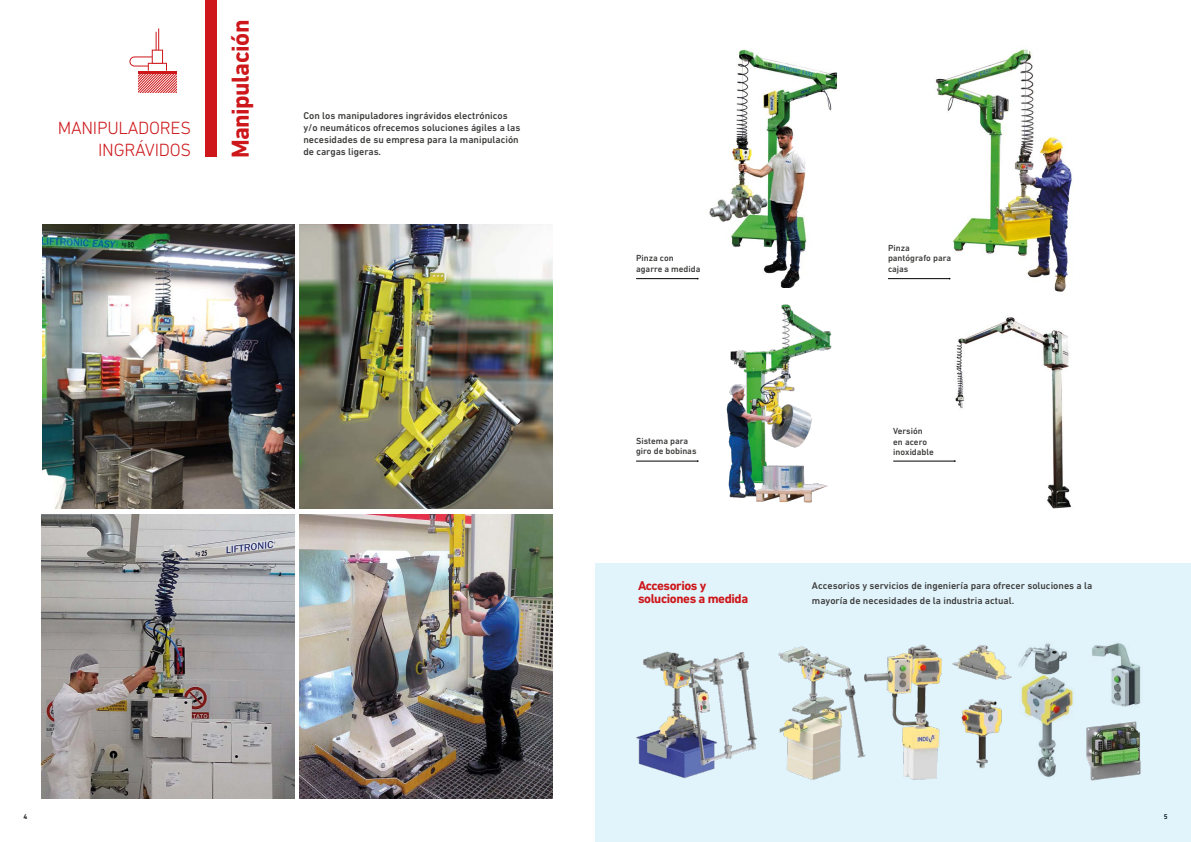
<style>
.page{position:relative;width:1191px;height:842px;background:#fff}
.page>*{position:absolute;margin:0;border:0;box-sizing:border-box;transform-origin:0 0}
.t1{font:700 25px "DIN Next LT Pro";letter-spacing:-.02em;color:#cd171a}
.t2{font:300 18px/21.6px "DIN Next LT Pro";letter-spacing:-.015em;color:#cd171a;text-align:right}
.t3{font:700 13px/13px "DIN Next LT Pro";letter-spacing:-.03em;color:#cd171a}
.t4{font:500 10px/12px "DIN Next LT Pro";color:#3c3c3b}
.t5{font:500 9px/10.8px "DIN Next LT Pro";color:#3c3c3b}
.t6{font:500 7px "DIN Next LT Pro";color:#000}
</style>
<div class="page">
<div style="left:595px;top:563px;width:596px;height:279px;background:#e1f3fb"></div>
<div style="left:205px;top:0;width:12px;height:157px;background:#cd171a"></div>
<img style="left:726px;top:304px;width:106px;height:199px">
<img style="left:709px;top:50px;width:128px;height:238px">
<img style="left:928px;top:49px;width:144px;height:243px">
<img style="left:945px;top:317px;width:126px;height:192px">
<img style="left:43px;top:225px;width:252px;height:284px">
<img style="left:42px;top:514px;width:252px;height:284px">
<img style="left:300px;top:225px;width:252px;height:284px">
<img style="left:300px;top:514px;width:252px;height:284px">
<hr style="left:636px;top:278px;width:62px;height:1px;background:#000">
<hr style="left:888px;top:278px;width:61px;height:1px;background:#000">
<hr style="left:893px;top:461px;width:62px;height:1px;background:#000">
<hr style="left:636px;top:461px;width:62px;height:1px;background:#000">
<img style="left:1086px;top:721px;width:55px;height:60px">
<img style="left:952px;top:645px;width:60px;height:35px">
<img style="left:1092px;top:643px;width:49px;height:64px">
<img style="left:636px;top:651px;width:121px;height:128px">
<img style="left:778px;top:646px;width:82px;height:134px">
<img style="left:860px;top:644px;width:82px;height:136px">
<img style="left:961px;top:699px;width:41px;height:70px">
<img style="left:1018px;top:643px;width:55px;height:134px">
<div style="left:129px;top:56px;width:29px;height:10px;border:1px solid #cd171a;border-radius:5px"></div>
<div style="left:148px;top:63px;width:19px;height:8px;background:#fff;border:1px solid #cd171a"></div>
<svg style="left:155px;top:28px;width:5px;height:22px"></svg>
<div style="left:152px;top:50px;width:11px;height:14px;background:#fff;border:1px solid #cd171a"></div>
<svg style="left:138px;top:74px;width:38px;height:19px"></svg>
<hr style="left:138px;top:71px;width:38px;height:3px;background:#cd171a">
<h2 class="t2" style="left:58px;top:117px;width:135px">MANIPULADORES<br>INGRÁVIDOS</h2>
<h1 class="t1" style="left:226px;top:158px;width:140px;rotate:-90deg">Manipulación</h1>
<p class="t4" style="left:303px;top:109px;width:218px">Con los manipuladores ingrávidos electrónicos y/o neumáticos ofrecemos soluciones ágiles a las necesidades de su empresa para la manipulación de cargas ligeras.</p>
<p class="t5" style="left:636px;top:253px;width:66px">Pinza con agarre a medida</p>
<p class="t5" style="left:888px;top:242px;width:65px">Pinza pantógrafo para cajas</p>
<p class="t5" style="left:636px;top:435px;width:62px">Sistema para giro de bobinas</p>
<p class="t5" style="left:893px;top:425px;width:42px">Versión en acero inoxidable</p>
<h3 class="t3" style="left:638px;top:579px;width:112px">Accesorios y soluciones a medida</h3>
<p class="t4" style="left:812px;top:578px;width:282px;line-height:15px">Accesorios y servicios de ingeniería para ofrecer soluciones a la mayoría de necesidades de la industria actual.</p>
<p class="t6" style="left:23px;top:813px;width:5px">4</p>
<p class="t6" style="left:1163px;top:813px;width:5px">5</p>
</div>
